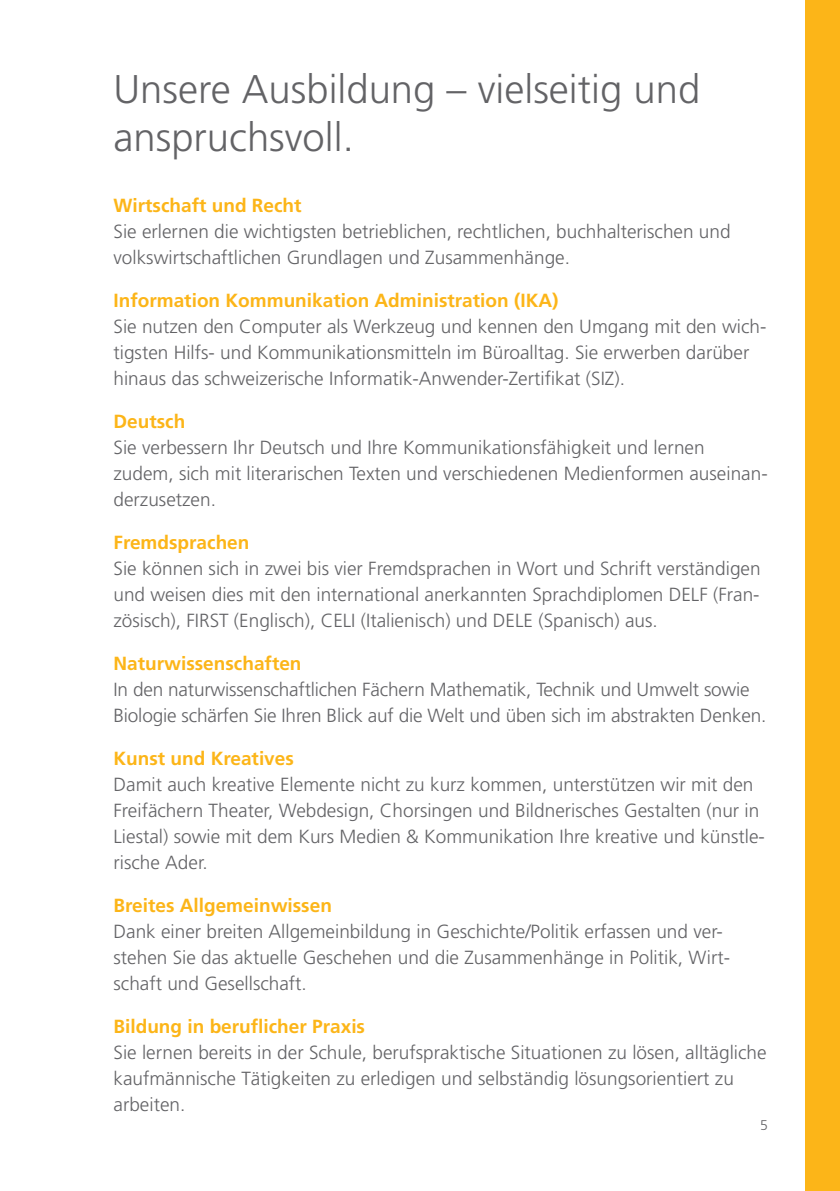
<style>
.page{position:relative;width:840px;height:1191px;background:#fff}
.page>*{position:absolute;margin:0;border:0;box-sizing:border-box;transform-origin:0 0}
.t1{font:300 40px/48px "Frutiger";color:#636366}
.t2{font:300 19px/26px "Frutiger";color:#636366}
.t3{font:700 19px "Frutiger";color:#fcb518}
.t4{font:300 14px "Frutiger";color:#636366}
</style>
<div class="page">
<div style="left:805px;top:0;width:34px;height:1191px;background:#fcb518"></div>
<h1 class="t1" style="left:113px;top:65px;width:588px">Unsere Ausbildung – vielseitig und anspruchsvoll.</h1>
<p class="t3" style="left:113px;top:194px;width:189px">Wirtschaft und Recht</p>
<p class="t2" style="left:113px;top:218px;width:618px">Sie erlernen die wichtigsten betrieblichen, rechtlichen, buchhalterischen und volkswirtschaftlichen Grundlagen und Zusammenhänge.</p>
<p class="t3" style="left:113px;top:289px;width:446px">Information Kommunikation Administration (IKA)</p>
<p class="t2" style="left:113px;top:313px;width:654px">Sie nutzen den Computer als Werkzeug und kennen den Umgang mit den wich&shy;tigsten Hilfs- und Kommunikationsmitteln im Büroalltag. Sie erwerben darüber hinaus das schweizerische Informatik-Anwender-Zertifikat (SIZ).</p>
<p class="t3" style="left:113px;top:410px;width:73px">Deutsch</p>
<p class="t2" style="left:113px;top:434px;width:655px">Sie verbessern Ihr Deutsch und Ihre Kommunikationsfähigkeit und lernen zudem, sich mit literarischen Texten und verschiedenen Medienformen auseinan&shy;derzusetzen.</p>
<p class="t3" style="left:113px;top:531px;width:137px">Fremdsprachen</p>
<p class="t2" style="left:113px;top:555px;width:648px;text-align:justify">Sie können sich in zwei bis vier Fremdsprachen in Wort und Schrift verständigen und weisen dies mit den international anerkannten Sprachdiplomen DELF (Fran&shy;zösisch), FIRST (Englisch), CELI (Italienisch) und DELE (Spanisch) aus.</p>
<p class="t3" style="left:113px;top:652px;width:189px">Naturwissenschaften</p>
<p class="t2" style="left:113px;top:676px;width:654px">In den naturwissenschaftlichen Fächern Mathematik, Technik und Umwelt sowie<br>Biologie schärfen Sie Ihren Blick auf die Welt und üben sich im abstrakten Denken.</p>
<p class="t3" style="left:113px;top:747px;width:182px">Kunst und Kreatives</p>
<p class="t2" style="left:113px;top:771px;width:652px">Damit auch kreative Elemente nicht zu kurz kommen, unterstützen wir mit den Freifächern Theater, Webdesign, Chorsingen und Bildnerisches Gestalten (nur in Liestal) sowie mit dem Kurs Medien &amp; Kommunikation Ihre kreative und künstle&shy;rische Ader.</p>
<p class="t3" style="left:113px;top:894px;width:220px">Breites Allgemeinwissen</p>
<p class="t2" style="left:113px;top:918px;width:617px">Dank einer breiten Allgemeinbildung in Geschichte/Politik erfassen und ver&shy;stehen Sie das aktuelle Geschehen und die Zusammenhänge in Politik, Wirt&shy;schaft und Gesellschaft.</p>
<p class="t3" style="left:113px;top:1015px;width:253px">Bildung in beruflicher Praxis</p>
<p class="t2" style="left:113px;top:1039px;width:654px">Sie lernen bereits in der Schule, berufspraktische Situationen zu lösen, alltägliche kaufmännische Tätigkeiten zu erledigen und selbständig lösungsorientiert zu arbeiten.</p>
<p class="t4" style="left:759px;top:1117px;width:9px">5</p>
</div>
